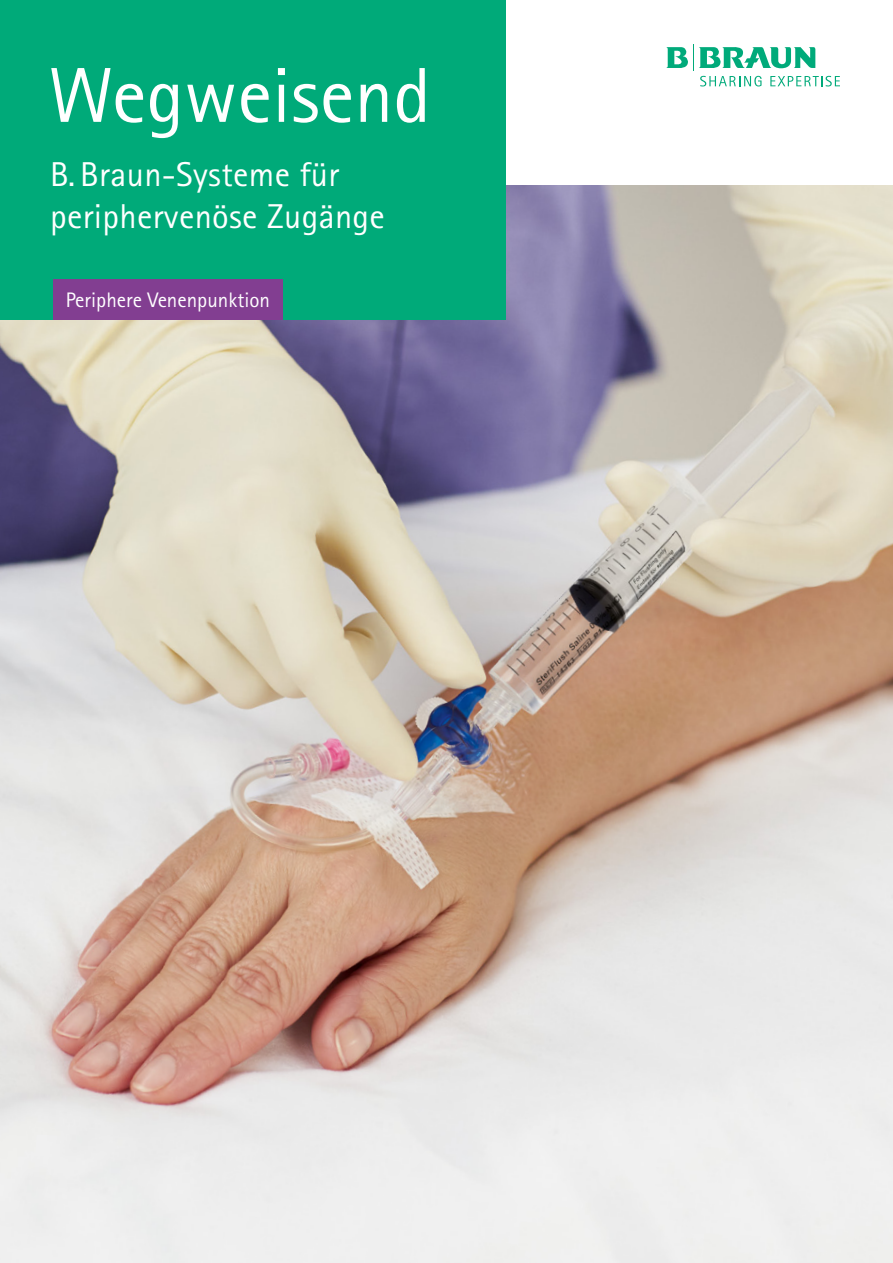
<style>
.page{position:relative;width:893px;height:1263px;background:#fff}
.page>*{position:absolute;margin:0;border:0;box-sizing:border-box;transform-origin:0 0}
.t1{font:78px "Rotis Sans Serif Pro";color:#fff}
.t2{font:34.5px/42px "Rotis Sans Serif Pro";letter-spacing:.01em;color:#fff}
.t3{font:21px "Rotis Sans Serif Pro";color:#fff}
</style>
<div class="page">
<img style="left:0;top:186px;width:893px;height:1077px">
<svg style="left:666px;top:44px;width:174px;height:43px"></svg>
<div style="left:0;top:0;width:505px;height:320px;background:#00aa79"></div>
<div style="left:53px;top:280px;width:230px;height:40px;background:#823e91"></div>
<h1 class="t1" style="left:48px;top:49px;width:384px">Wegweisend</h1>
<p class="t2" style="left:50px;top:154px;width:336px">B. Braun-Systeme für periphervenöse Zugänge</p>
<p class="t3" style="left:66px;top:288px;width:206px">Periphere Venenpunktion</p>
</div>
